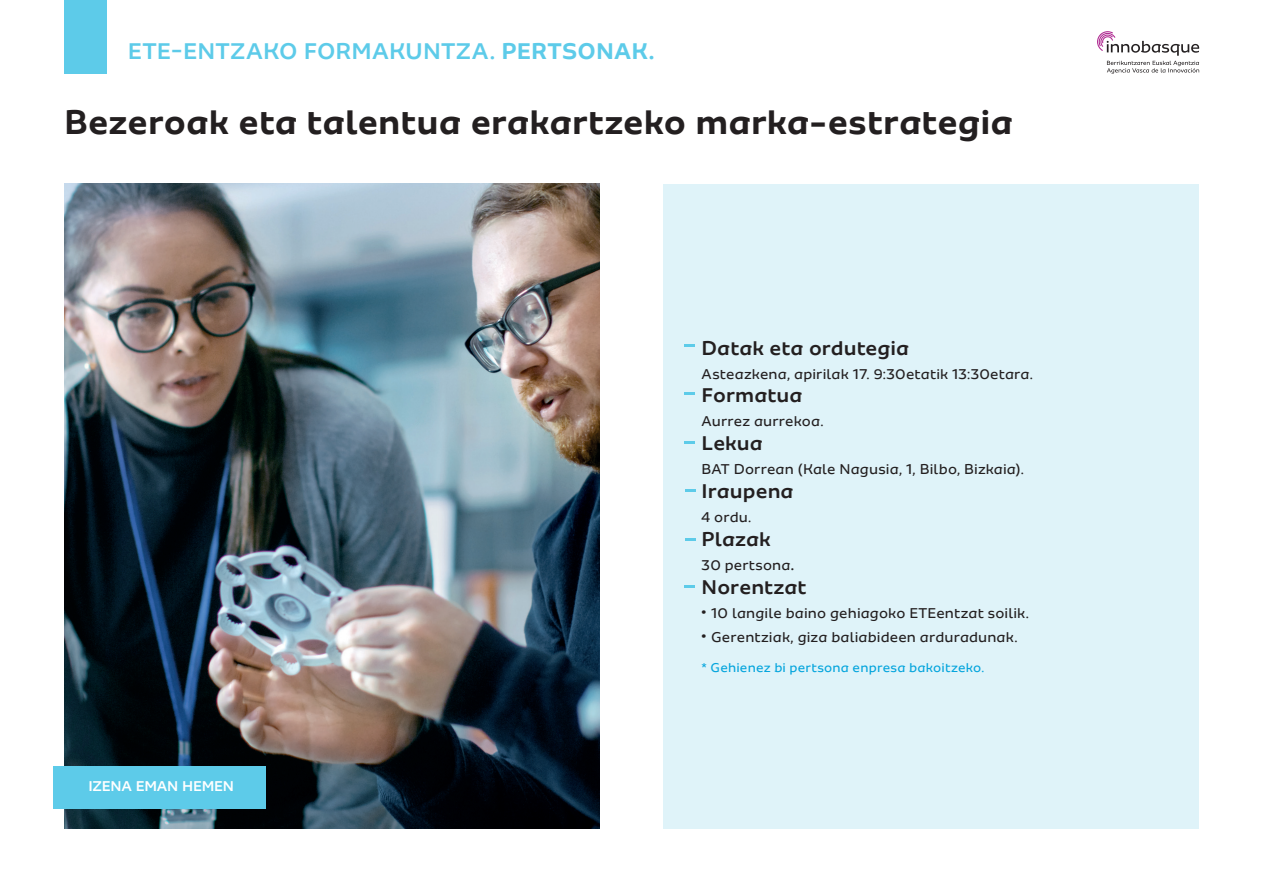
<style>
.page{position:relative;width:1263px;height:893px;background:#fff}
.page>*{position:absolute;margin:0;border:0;box-sizing:border-box;transform-origin:0 0}
.t1{font:700 36px "Sua";color:#231f20}
.t2{font:500 24px "Sua";letter-spacing:.005em;color:#5dcbe9}
.t3{font:500 21px "Sua";letter-spacing:.005em;color:#231f20}
.t4{font:15px "Sua";letter-spacing:.01em;color:#231f20}
.t5{font:500 15px "Sua";letter-spacing:-.01em;color:#fff}
.t6{font:13.5px "Sua";letter-spacing:.015em;color:#05a5dd}
.s1{font-weight:700}
.s2{font-weight:500}
.s3{font-weight:900;font-size:18px}
</style>
<div class="page">
<svg style="left:1097px;top:31px;width:102px;height:43px"></svg>
<div style="left:663px;top:184px;width:536px;height:644px;background:#dff3f9"></div>
<div style="left:64px;top:0;width:42px;height:74px;background:#5dcbe9"></div>
<svg style="left:685px;top:344px;width:10px;height:2px"></svg>
<svg style="left:685px;top:393px;width:10px;height:2px"></svg>
<svg style="left:685px;top:441px;width:10px;height:2px"></svg>
<svg style="left:685px;top:489px;width:11px;height:3px"></svg>
<svg style="left:685px;top:538px;width:11px;height:2px"></svg>
<svg style="left:684px;top:585px;width:10px;height:2px"></svg>
<img style="left:64px;top:184px;width:536px;height:644px">
<div style="left:54px;top:766px;width:212px;height:43px;background:#5dcbe9"></div>
<p class="t2" style="left:128px;top:37px;width:528px">ETE-ENTZAKO FORMAKUNTZA. <span class="s1">PERTSONAK.</span></p>
<p class="t1" style="left:64px;top:101px;width:950px">Bezeroak eta talentua erakartzeko marka-estrategia</p>
<p class="t5" style="left:88px;top:778px;width:147px">IZENA EMAN HEMEN</p>
<p class="t3" style="left:702px;top:336px;width:209px">Datak eta ordutegia</p>
<p class="t4" style="left:702px;top:365px;width:333px">Asteazkena, apirilak 17. 9:30etatik 13:30etara.</p>
<p class="t3" style="left:702px;top:383px;width:102px">Formatua</p>
<p class="t4" style="left:702px;top:413px;width:123px">Aurrez aurrekoa.</p>
<p class="t3" style="left:702px;top:431px;width:63px">Lekua</p>
<p class="t4" style="left:702px;top:461px;width:324px">BAT Dorrean (Kale Nagusia, 1, Bilbo, Bizkaia).</p>
<p class="t3" style="left:702px;top:479px;width:93px">Iraupena</p>
<p class="t4" style="left:702px;top:509px;width:51px">4 ordu.</p>
<p class="t3" style="left:702px;top:527px;width:71px">Plazak</p>
<p class="t4" style="left:702px;top:557px;width:94px">30 pertsona<span class="s2">.</span></p>
<p class="t3" style="left:702px;top:575px;width:106px">Norentzat</p>
<p class="t4" style="left:702px;top:605px;width:329px"><span class="s3">·</span> 10 langile baino gehiagoko ETEentzat soilik.</p>
<p class="t4" style="left:702px;top:629px;width:317px"><span class="s3">·</span> Gerentziak, giza baliabideen arduradunak.</p>
<p class="t6" style="left:702px;top:660px;width:284px">* Gehienez bi pertsona enpresa bakoitzeko.</p>
</div>
